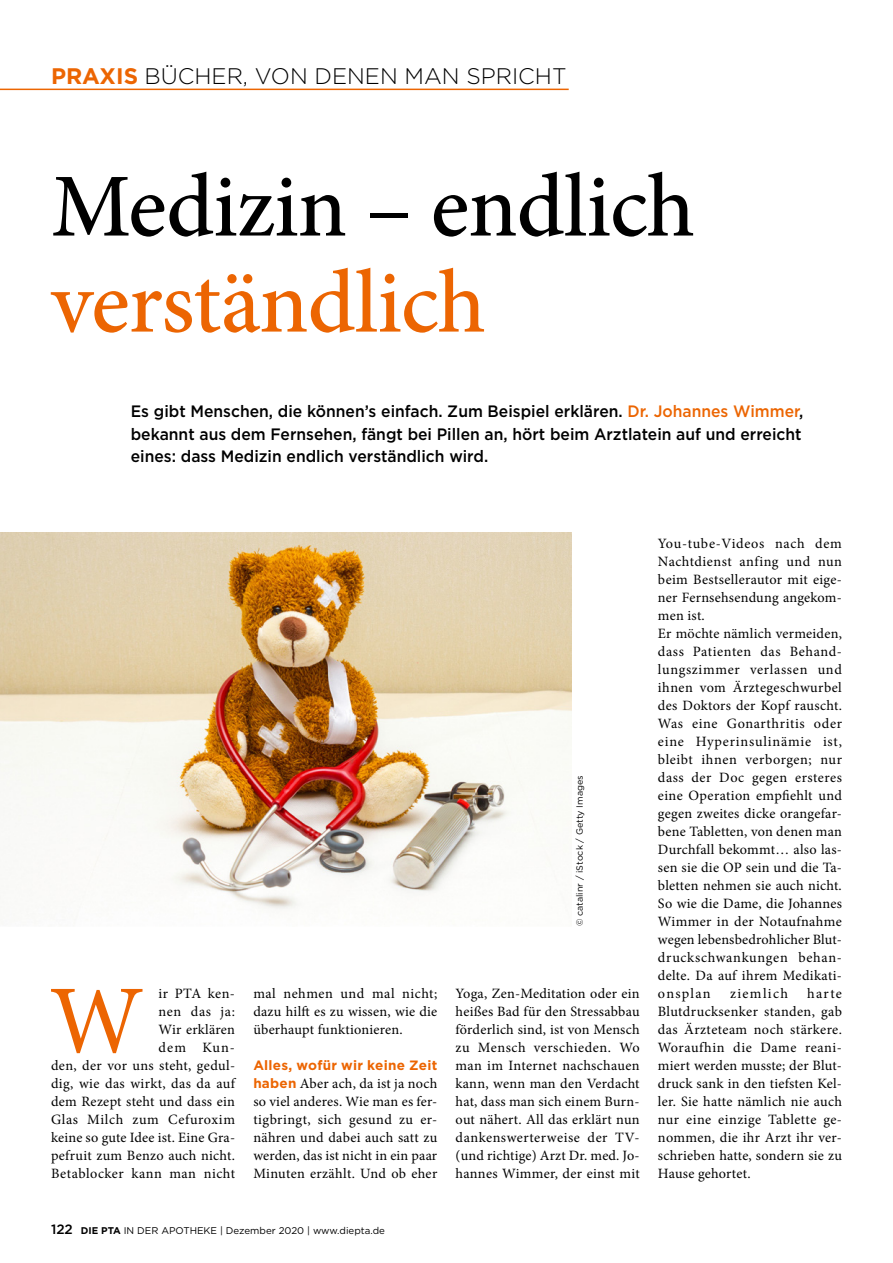
<style>
.page{position:relative;width:893px;height:1263px;background:#fff}
.page>*{position:absolute;margin:0;border:0;box-sizing:border-box;transform-origin:0 0}
.t1{font:97.35px "Minion Pro";color:#ec6502}
.t2{font:500 90px "Minion Pro";letter-spacing:-.01em;color:#000}
.t3{font:500 90px "Minion Pro";letter-spacing:-.015em;color:#ec6502}
.t4{font:300 22.5px "Gotham";color:#000}
.t5{font:500 16.5px/22.5px "Gotham";color:#000;text-align:justify;scale:.95 1}
.t6{font:14.25px/18px "Minion Pro";letter-spacing:.02em;color:#000;text-align:justify}
.t7{font:14.25px "Minion Pro";letter-spacing:.095em;color:#000}
.t8{font:700 13.5px "Gotham";letter-spacing:.015em;color:#ec6502}
.t9{font:9.75px "Gotham";color:#000}
.t10{font:9px "Gotham";color:#000}
.s1{font-weight:700;color:#ec6502}
.s2{color:#ec6502}
.s3{font-family:"Gotham";font-weight:700;font-size:13.5px;color:#ec6502}
.s4{font-weight:500;font-size:13.5px}
.s5{font-weight:700}
</style>
<div class="page">
<hr style="left:0;top:89px;width:569px;height:1px;background:#ec6502">
<img style="left:0;top:533px;width:571px;height:376px">
<h3 class="t4" style="left:51px;top:62px;width:517px"><span class="s1">PRAXIS</span> BÜCHER, VON DENEN MAN SPRICHT</h3>
<h2 class="t2" style="left:51px;top:146px;width:645px">Medizin – endlich</h2>
<h2 class="t3" style="left:51px;top:242px;width:436px">verständlich</h2>
<p class="t5" style="left:131px;top:400px;width:710px">Es gibt Menschen, die können’s einfach. Zum Beispiel erklären. <span class="s2">Dr. Johannes Wimmer</span>, bekannt aus dem Fernsehen, fängt bei Pillen an, hört beim Arztlatein auf und erreicht eines: dass Medizin endlich verständlich wird.</p>
<p class="t6" style="left:51px;top:985px;width:186px;text-align:right">ir PTA ken-<br>nen das ja:<br>Wir erklären<br>dem Kun-<br>den, der vor uns steht, gedul&shy;dig, wie das wirkt, das da auf dem Rezept steht und dass ein<br>Glas Milch zum Cefuroxim keine so gute Idee ist. Eine Gra&shy;pefruit zum Benzo auch nicht.<br>Betablocker kann man nicht</p>
<p class="t6" style="left:253px;top:985px;width:186px">mal nehmen und mal nicht; dazu hilft es zu wissen, wie die überhaupt funktionieren.</p>
<h1 class="t1" style="left:49px;top:956px;width:96px">W</h1>
<p class="t8" style="left:253px;top:1056px;width:186px">Alles, wofür wir keine Zeit</p>
<p class="t6" style="left:253px;top:1075px;width:186px"><span class="s3">haben</span> Aber ach, da ist ja noch so viel anderes. Wie man es fer&shy;tigbringt, sich gesund zu er&shy;nähren und dabei auch satt zu werden, das ist nicht in ein paar Minuten erzählt. Und ob eher</p>
<p class="t9" style="left:51px;top:1224px;width:335px"><span class="s4">122</span> <span class="s5">DIE PTA</span> IN DER APOTHEKE | Dezember 2020 | www.diepta.de</p>
<p class="t10" style="left:574px;top:926px;width:152px;rotate:-90deg">© catalinr / iStock / Getty Images</p>
<p class="t6" style="left:456px;top:985px;width:186px">Yoga, Zen-Meditation oder ein heißes Bad für den Stressabbau förderlich sind, ist von Mensch zu Mensch verschieden. Wo man im Internet nachschauen kann, wenn man den Verdacht hat, dass man sich einem Burn&shy;out nähert. All das erklärt nun dankenswerterweise der TV-(und richtige) Arzt Dr. med. Jo&shy;hannes Wimmer, der einst mit</p>
<p class="t6" style="left:658px;top:535px;width:186px;text-align:left">You-tube-Videos nach dem<br>Nachtdienst anfing und nun beim Bestsellerautor mit eige&shy;ner Fernsehsendung angekom&shy;men ist.<br>Er möchte nämlich vermeiden, dass Patienten das Behand&shy;lungszimmer verlassen und ihnen vom Ärztegeschwurbel des Doktors der Kopf rauscht.<br>Was eine Gonarthritis oder eine Hyperinsulinämie ist, bleibt ihnen verborgen; nur dass der Doc gegen ersteres eine Operation empfiehlt und gegen zweites dicke orangefar&shy;bene Tabletten, von denen man<br>Durchfall bekommt… also las&shy;sen sie die OP sein und die Ta&shy;bletten nehmen sie auch nicht.<br>So wie die Dame, die Johannes<br>Wimmer in der Notaufnahme wegen lebensbedrohlicher Blut&shy;druckschwankungen behan&shy;delte. Da auf ihrem Medikati&shy;onsplan</p>
<p class="t6" style="left:658px;top:984px;width:186px;text-indent:149px">harte Blutdrucksenker standen, gab das Ärzteteam noch stärkere.<br>Woraufhin die Dame reani&shy;miert werden musste; der Blut&shy;druck sank in den tiefsten Kel&shy;ler. Sie hatte nämlich nie auch nur eine einzige Tablette ge&shy;nommen, die ihr Arzt ihr ver&shy;schrieben hatte, sondern sie zu Hause gehortet.</p>
<p class="t7" style="left:730px;top:984px;width:59px">ziemlich</p>
</div>
